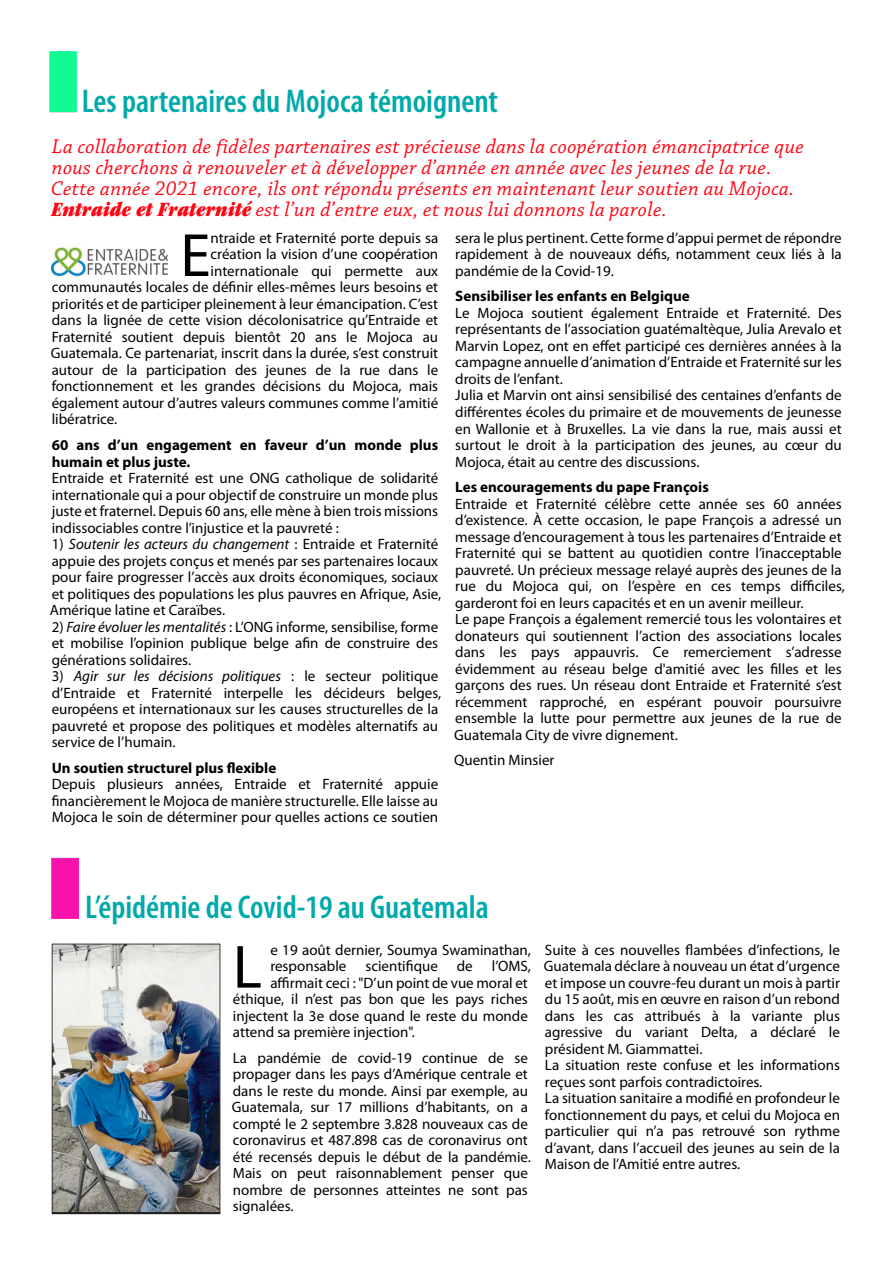
<style>
.page{position:relative;width:893px;height:1263px;background:#fff}
.page>*{position:absolute;margin:0;border:0;box-sizing:border-box;transform-origin:0 0}
.t1{font:61.5px "Myriad Pro";color:#000}
.t2{font:600 condensed 33px "Myriad Pro";color:#00a9aa}
.t3{font:italic 21px/21px "Chaparral MM";letter-spacing:.02em;color:#ff0412}
.t4{font:15px/16.5px "Myriad Pro";color:#000}
.t5{font:700 15px/16.5px "Myriad Pro";color:#000}
.s1{font-family:"Garamond";font-stretch:ultra-condensed}
.s2{font-style:italic}
</style>
<div class="page">
<img style="left:50px;top:51px;width:28px;height:868px">
<img style="left:51px;top:943px;width:170px;height:271px">
<img style="left:52px;top:245px;width:116px;height:33px">
<h2 class="t2" style="left:82px;top:87px;width:417px">Les partenaires du Mojoca témoignent</h2>
<p class="t3" style="left:51px;top:138px;width:755px">La collaboration de fidèles partenaires est précieuse dans la coopération émancipatrice que nous cherchons à renouveler et à développer d’année en année avec les jeunes de la rue.<br>Cette année 2021 encore, ils ont répondu présents en maintenant leur soutien au Mojoca.<br><span class="s1">Entraide et Fraternité</span> est l’un d’entre eux, et nous lui donnons la parole.</p>
<h1 class="t1" style="left:180px;top:230px;width:32px">E</h1>
<p class="t4" style="left:211px;top:231px;width:229px">ntraide et Fraternité porte depuis sa</p>
<p class="t4" style="left:455px;top:231px;width:388px;text-align:justify">sera le plus pertinent. Cette forme d’appui permet de répondre rapidement à de nouveaux défis, notamment ceux liés à la pandémie de la Covid-19.</p>
<p class="t5" style="left:455px;top:289px;width:236px">Sensibiliser les enfants en Belgique</p>
<p class="t4" style="left:455px;top:306px;width:388px">Le Mojoca soutient également Entraide et Fraternité. Des représentants de l’association guatémaltèque, Julia Arevalo et Marvin Lopez, ont en effet participé ces dernières années à la campagne annuelle d’animation d’Entraide et Fraternité sur les droits de l’enfant.<br>Julia et Marvin ont ainsi sensibilisé des centaines d’enfants de différentes écoles du primaire et de mouvements de jeunesse en Wallonie et à Bruxelles. La vie dans la rue, mais aussi et surtout le droit à la participation des jeunes, au cœur du Mojoca, était au centre des discussions.</p>
<p class="t5" style="left:455px;top:480px;width:255px">Les encouragements du pape François</p>
<p class="t4" style="left:454px;top:496px;width:392px">Entraide et Fraternité célèbre cette année ses 60 années d’existence. À cette occasion, le pape François a adressé un message d’encouragement à tous les partenaires d’Entraide et Fraternité qui se battent au quotidien contre l’inacceptable pauvreté. Un précieux message relayé auprès des jeunes de la rue du Mojoca qui, on l’espère en ces temps difficiles, garderont foi en leurs capacités et en un avenir meilleur.<br>Le pape François a également remercié tous les volontaires et donateurs qui soutiennent l’action des associations locales dans les pays appauvris. Ce remerciement s’adresse évidemment au réseau belge d'amitié avec les filles et les garçons des rues. Un réseau dont Entraide et Fraternité s’est récemment rapproché, en espérant pouvoir poursuivre ensemble la lutte pour permettre aux jeunes de la rue de Guatemala City de vivre dignement.</p>
<p class="t4" style="left:454px;top:753px;width:102px">Quentin Minsier</p>
<p class="t4" style="left:211px;top:247px;width:229px">création la vision d’une coopération</p>
<p class="t4" style="left:211px;top:264px;width:229px">internationale qui permette aux</p>
<p class="t4" style="left:52px;top:280px;width:388px">communautés locales de définir elles-mêmes leurs besoins et</p>
<p class="t4" style="left:52px;top:297px;width:388px">priorités et de participer pleinement à leur émancipation. C’est</p>
<p class="t4" style="left:52px;top:313px;width:388px">dans la lignée de cette vision décolonisatrice qu’Entraide et</p>
<p class="t4" style="left:52px;top:330px;width:388px">Fraternité soutient depuis bientôt 20 ans le Mojoca au</p>
<p class="t4" style="left:51px;top:346px;width:389px">Guatemala. Ce partenariat, inscrit dans la durée, s’est construit</p>
<p class="t4" style="left:52px;top:363px;width:388px">autour de la participation des jeunes de la rue dans le</p>
<p class="t4" style="left:52px;top:379px;width:388px">fonctionnement et les grandes décisions du Mojoca, mais</p>
<p class="t4" style="left:52px;top:396px;width:388px">également autour d’autres valeurs communes comme l’amitié</p>
<p class="t4" style="left:52px;top:412px;width:67px">libératrice.</p>
<p class="t5" style="left:52px;top:438px;width:388px">60 ans d’un engagement en faveur d’un monde plus humain et plus juste.</p>
<p class="t4" style="left:52px;top:471px;width:388px;text-align:justify">Entraide et Fraternité est une ONG catholique de solidarité internationale qui a pour objectif de construire un monde plus juste et fraternel. Depuis 60 ans, elle mène à bien trois missions indissociables contre l’injustice et la pauvreté :</p>
<p class="t4" style="left:50px;top:537px;width:393px">1) <span class="s2">Soutenir les acteurs du changement</span> : Entraide et Fraternité appuie des projets conçus et menés par ses partenaires locaux pour faire progresser l’accès aux droits économiques, sociaux et politiques des populations les plus pauvres en Afrique, Asie, Amérique latine et Caraïbes.</p>
<p class="t4" style="left:52px;top:619px;width:388px;text-align:justify">2) <span class="s2">Faire évoluer les mentalités</span> : L’ONG informe, sensibilise, forme et mobilise l’opinion publique belge afin de construire des générations solidaires.</p>
<p class="t4" style="left:52px;top:669px;width:391px">3) <span class="s2">Agir sur les décisions politiques</span> : le secteur politique d’Entraide et Fraternité interpelle les décideurs belges, européens et internationaux sur les causes structurelles de la pauvreté et propose des politiques et modèles alternatifs au service de l’humain.</p>
<p class="t5" style="left:52px;top:760px;width:226px">Un soutien structurel plus flexible</p>
<p class="t4" style="left:52px;top:777px;width:388px;text-align:justify">Depuis plusieurs années, Entraide et Fraternité appuie financièrement le Mojoca de manière structurelle. Elle laisse au Mojoca le soin de déterminer pour quelles actions ce soutien</p>
<h2 class="t2" style="left:85px;top:893px;width:405px">L’épidémie de Covid-19 au Guatemala</h2>
<h1 class="t1" style="left:233px;top:941px;width:31px">L</h1>
<p class="t4" style="left:270px;top:942px;width:262px">e 19 août dernier, Soumya Swaminathan, responsable</p>
<p class="t4" style="left:365px;top:959px;width:74px">scientifique</p>
<p class="t4" style="left:457px;top:959px;width:17px">de</p>
<p class="t4" style="left:492px;top:959px;width:41px">l’OMS,</p>
<p class="t4" style="left:270px;top:975px;width:259px">affirmait ceci : "D’un point de vue moral et</p>
<p class="t4" style="left:233px;top:992px;width:297px">éthique, il n’est pas bon que les pays riches</p>
<p class="t4" style="left:233px;top:1008px;width:297px">injectent la 3e dose quand le reste du monde</p>
<p class="t4" style="left:233px;top:1025px;width:183px">attend sa première injection".</p>
<p class="t4" style="left:232px;top:1050px;width:301px">La pandémie de covid-19 continue de se propager dans les pays d’Amérique centrale et dans le reste du monde. Ainsi par exemple, au Guatemala, sur 17 millions d’habitants, on a compté le 2 septembre 3.828 nouveaux cas de coronavirus et 487.898 cas de coronavirus ont été recensés depuis le début de la pandémie.<br>Mais on peut raisonnablement penser que nombre de personnes atteintes ne sont pas signalées.</p>
<p class="t4" style="left:544px;top:942px;width:298px">Suite à ces nouvelles flambées d’infections, le Guatemala déclare à nouveau un état d’urgence et impose un couvre-feu durant un mois à partir du 15 août, mis en œuvre en raison d’un rebond dans les cas attribués à la variante plus agressive du variant Delta, a déclaré le président M. Giammattei.<br>La situation reste confuse et les informations reçues sont parfois contradictoires.<br>La situation sanitaire a modifié en profondeur le fonctionnement du pays, et celui du Mojoca en particulier qui n’a pas retrouvé son rythme d’avant, dans l’accueil des jeunes au sein de la Maison de l’Amitié entre autres.</p>
</div>
